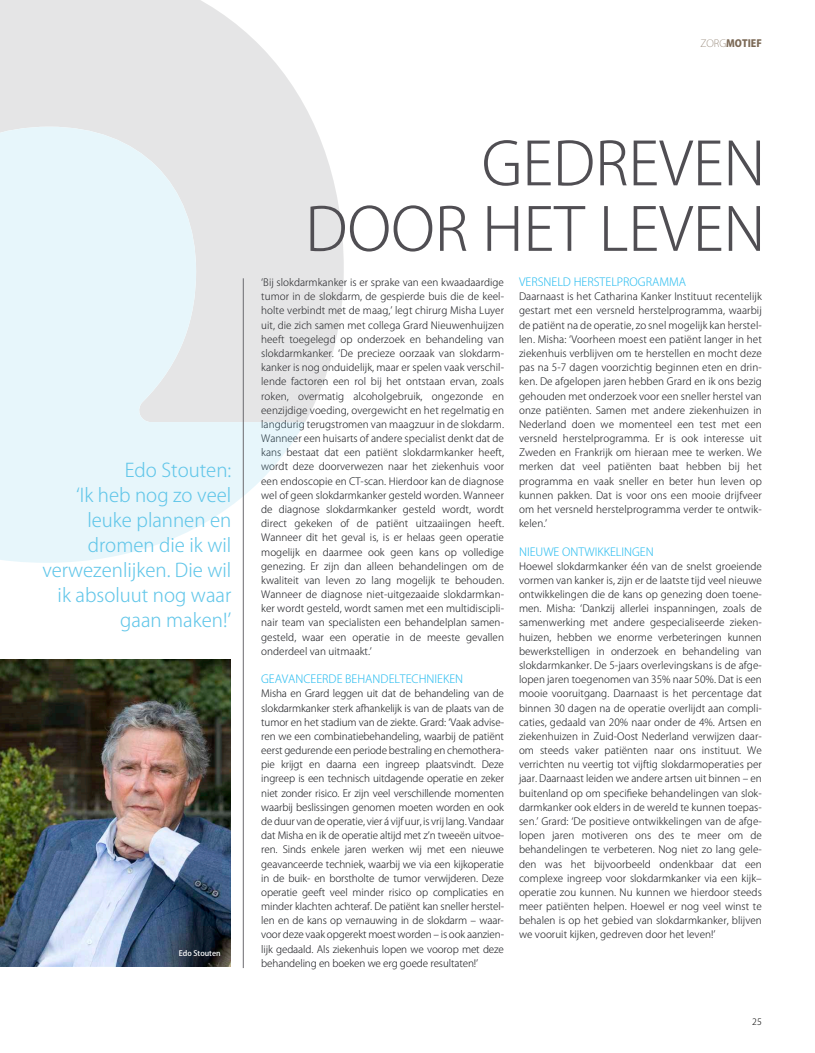
<style>
.page{position:relative;width:815px;height:1053px;background:#fff}
.page>*{position:absolute;margin:0;border:0;box-sizing:border-box;transform-origin:0 0}
.t1{font:300 58.88px/65.5px "Koz Go Pro";color:#504e53;text-align:right}
.t2{font:300 18.75px/25px "Koz Go Pr 6 N";color:#61c6e9;text-align:right}
.t3{font:300 11.25px "Koz Go Pr 6 N";color:#2fbef0}
.t4{font:300 10px/14.1px "Koz Go Pr 6 N";letter-spacing:.005em;color:#1b1c20;text-align:justify}
.t5{font:800 10px "Koz Go Pro";color:#7b6956}
.t6{font:300 8.75px "Koz Go Pro";color:#000}
.t7{font:500 7.5px "Koz Go Pr 6 N";color:#fff}
.s1{font-weight:200}
</style>
<div class="page">
<svg style="left:1px;top:0;width:343px;height:422px;fill:#e5e5e6"></svg>
<svg style="left:1px;top:127px;width:304px;height:436px;background:#e8f1f5"></svg>
<img style="left:0;top:0;width:1px;height:966px">
<img style="left:0;top:659px;width:230px;height:307px">
<hr style="left:243px;top:278px;width:1px;height:689px;background:#6b6a6f">
<p class="t5" style="left:700px;top:37px;width:63px"><span class="s1">ZORG</span>MOTIEF</p>
<h2 class="t2" style="left:42px;top:457px;width:190px">Edo Stouten:<br>‘Ik heb nog zo veel leuke plannen en dromen die ik wil verwezenlijken. Die wil ik absoluut nog waar gaan maken!’</h2>
<p class="t7" style="left:179px;top:949px;width:43px">Edo Stouten</p>
<h1 class="t1" style="left:305px;top:131px;width:461px">GEDREVEN<br>DOOR HET LEVEN</h1>
<p class="t4" style="left:261px;top:275px;width:244px">‘Bij slokdarmkanker is er sprake van een kwaadaardige tumor in de slokdarm, de gespierde buis die de keel&shy;holte verbindt met de maag,’ legt chirurg Misha Luyer uit, die zich samen met collega Grard Nieuwenhuijzen heeft toegelegd op onderzoek en behandeling van slokdarmkanker. ‘De precieze oorzaak van slokdarm&shy;kanker is nog onduidelijk, maar er spelen vaak verschil&shy;lende factoren een rol bij het ontstaan ervan, zoals roken, overmatig alcoholgebruik, ongezonde en eenzijdige voeding, overgewicht en het regelmatig en langdurig terugstromen van maagzuur in de slokdarm.<br>Wanneer een huisarts of andere specialist denkt dat de kans bestaat dat een patiënt slokdarmkanker heeft, wordt deze doorverwezen naar het ziekenhuis voor een endoscopie en CT-scan. Hierdoor kan de diagnose wel of geen slokdarmkanker gesteld worden. Wanneer de diagnose slokdarmkanker gesteld wordt, wordt direct gekeken of de patiënt uitzaaiingen heeft.<br>Wanneer dit het geval is, is er helaas geen operatie mogelijk en daarmee ook geen kans op volledige genezing. Er zijn dan alleen behandelingen om de kwaliteit van leven zo lang mogelijk te behouden.<br>Wanneer de diagnose niet-uitgezaaide slokdarmkan&shy;ker wordt gesteld, wordt samen met een multidiscipli&shy;nair team van specialisten een behandelplan samen&shy;gesteld, waar een operatie in de meeste gevallen onderdeel van uitmaakt.’</p>
<p class="t3" style="left:261px;top:672px;width:203px">GEAVANCEERDE BEHANDELTECHNIEKEN</p>
<p class="t4" style="left:261px;top:686px;width:244px">Misha en Grard leggen uit dat de behandeling van de slokdarmkanker sterk afhankelijk is van de plaats van de tumor en het stadium van de ziekte. Grard: ‘Vaak advise&shy;ren we een combinatiebehandeling, waarbij de patiënt eerst gedurende een periode bestraling en chemothera&shy;pie krijgt en daarna een ingreep plaatsvindt. Deze ingreep is een technisch uitdagende operatie en zeker niet zonder risico. Er zijn veel verschillende momenten waarbij beslissingen genomen moeten worden en ook de duur van de operatie, vier á vijf uur, is vrij lang. Vandaar dat Misha en ik de operatie altijd met z’n tweeën uitvoe&shy;ren. Sinds enkele jaren werken wij met een nieuwe geavanceerde techniek, waarbij we via een kijkoperatie in de buik- en borstholte de tumor verwijderen. Deze operatie geeft veel minder risico op complicaties en minder klachten achteraf. De patiënt kan sneller herstel&shy;len en de kans op vernauwing in de slokdarm – waar&shy;voor deze vaak opgerekt moest worden – is ook aanzien&shy;lijk gedaald. Als ziekenhuis lopen we voorop met deze behandeling en boeken we erg goede resultaten!’</p>
<p class="t3" style="left:519px;top:275px;width:169px">VERSNELD HERSTELPROGRAMMA</p>
<p class="t4" style="left:519px;top:290px;width:244px">Daarnaast is het Catharina Kanker Instituut recentelijk gestart met een versneld herstelprogramma, waarbij de patiënt na de operatie, zo snel mogelijk kan herstel&shy;len. Misha: ‘Voorheen moest een patiënt langer in het ziekenhuis verblijven om te herstellen en mocht deze pas na 5-7 dagen voorzichtig beginnen eten en drin&shy;ken. De afgelopen jaren hebben Grard en ik ons bezig gehouden met onderzoek voor een sneller herstel van onze patiënten. Samen met andere ziekenhuizen in Nederland doen we momenteel een test met een versneld herstelprogramma. Er is ook interesse uit Zweden en Frankrijk om hieraan mee te werken. We merken dat veel patiënten baat hebben bij het programma en vaak sneller en beter hun leven op kunnen pakken. Dat is voor ons een mooie drijfveer om het versneld herstelprogramma verder te ontwik&shy;kelen.’</p>
<p class="t3" style="left:519px;top:545px;width:136px">NIEUWE ONTWIKKELINGEN</p>
<p class="t4" style="left:519px;top:559px;width:244px">Hoewel slokdarmkanker één van de snelst groeiende vormen van kanker is, zijn er de laatste tijd veel nieuwe ontwikkelingen die de kans op genezing doen toene&shy;men. Misha: ‘Dankzij allerlei inspanningen, zoals de samenwerking met andere gespecialiseerde zieken&shy;huizen, hebben we enorme verbeteringen kunnen bewerkstelligen in onderzoek en behandeling van slokdarmkanker. De 5-jaars overlevingskans is de afge&shy;lopen jaren toegenomen van 35% naar 50%. Dat is een mooie vooruitgang. Daarnaast is het percentage dat binnen 30 dagen na de operatie overlijdt aan compli&shy;caties, gedaald van 20% naar onder de 4%. Artsen en ziekenhuizen in Zuid-Oost Nederland verwijzen daar&shy;om steeds vaker patiënten naar ons instituut. We verrichten nu veertig tot vijftig slokdarmoperaties per jaar. Daarnaast leiden we andere artsen uit binnen – en buitenland op om specifieke behandelingen van slok&shy;darmkanker ook elders in de wereld te kunnen toepas&shy;sen.’ Grard: ‘De positieve ontwikkelingen van de afge&shy;lopen jaren motiveren ons des te meer om de behandelingen te verbeteren. Nog niet zo lang gele&shy;den was het bijvoorbeeld ondenkbaar dat een complexe ingreep voor slokdarmkanker via een kijk– operatie zou kunnen. Nu kunnen we hierdoor steeds meer patiënten helpen. Hoewel er nog veel winst te behalen is op het gebied van slokdarmkanker, blijven we vooruit kijken, gedreven door het leven!’</p>
<p class="t6" style="left:752px;top:1015px;width:11px">25</p>
</div>
